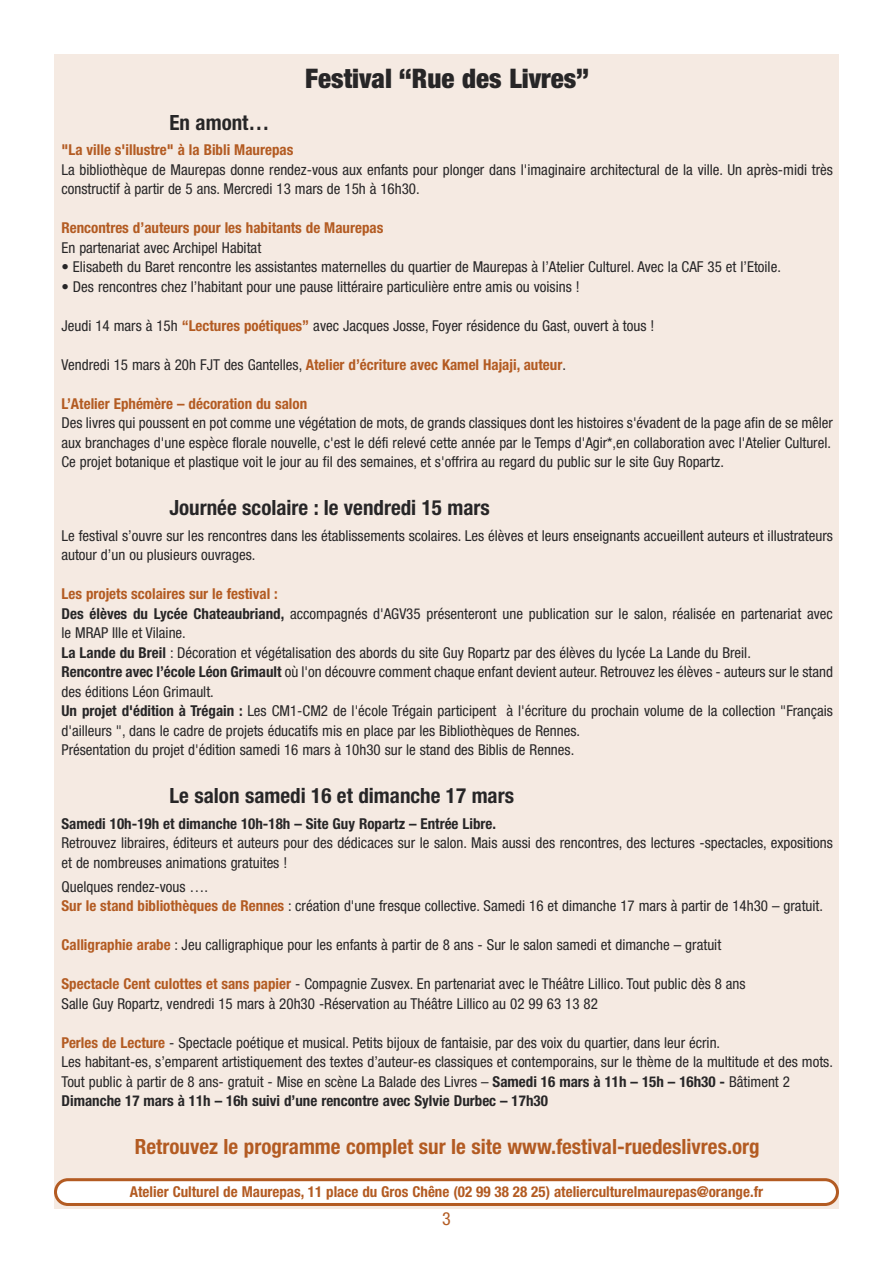
<style>
.page{position:relative;width:893px;height:1263px;background:#fff}
.page>*{position:absolute;margin:0;border:0;box-sizing:border-box;transform-origin:0 0}
.t1{font:900 condensed 27px "Helvetica Neue";color:#272627}
.t2{font:700 condensed 21px "Helvetica Neue";color:#272627}
.t3{font:700 condensed 21px "Helvetica Neue";color:#b35b22}
.t4{font:condensed 18px "Helvetica Neue";color:#b35b22}
.t5{font:condensed 15px/19.5px "Helvetica Neue";color:#272627}
.t6{font:700 condensed 15px "Helvetica Neue";color:#b35b22}
.t7{font:700 condensed 15px "Helvetica Neue";color:#272627}
.s1{font-weight:700;color:#b35b22}
.s2{font-weight:400;color:#272627}
.s3{font-weight:700}
</style>
<div class="page">
<div style="left:54px;top:54px;width:785px;height:1155px;background:#f5eae2"></div>
<svg style="left:54px;top:1178px;width:785px;height:28px;background:#eedbce"></svg>
<h1 class="t1" style="left:305px;top:61px;width:286px">Festival “Rue des Livres”</h1>
<h2 class="t2" style="left:169px;top:110px;width:101px">En amont…</h2>
<p class="t6" style="left:61px;top:141px;width:233px">"La ville s'illustre" à la Bibli Maurepas</p>
<p class="t5" style="left:61px;top:161px;width:773px">La bibliothèque de Maurepas donne rendez-vous aux enfants pour plonger dans l'imaginaire architectural de la ville. Un après-midi très constructif à partir de 5 ans. Mercredi 13 mars de 15h à 16h30.</p>
<p class="t6" style="left:61px;top:219px;width:323px">Rencontres d’auteurs pour les habitants de Maurepas</p>
<p class="t5" style="left:61px;top:239px;width:201px">En partenariat avec Archipel Habitat</p>
<p class="t5" style="left:61px;top:258px;width:721px">• Elisabeth du Baret rencontre les assistantes maternelles du quartier de Maurepas à l’Atelier Culturel. Avec la CAF 35 et l’Etoile.</p>
<p class="t5" style="left:61px;top:278px;width:520px">• Des rencontres chez l’habitant pour une pause littéraire particulière entre amis ou voisins !</p>
<p class="t5" style="left:61px;top:317px;width:594px">Jeudi 14 mars à 15h <span class="s1">“Lectures poétiques”</span> avec Jacques Josse, Foyer résidence du Gast, ouvert à tous !</p>
<p class="t6" style="left:61px;top:355px;width:506px"><span class="s2">Vendredi 15 mars à 20h FJT des Gantelles,</span> Atelier d’écriture avec Kamel Hajaji, auteur<span class="s2">.</span></p>
<p class="t6" style="left:61px;top:394px;width:247px">L’Atelier Ephémère – décoration du salon</p>
<p class="t5" style="left:61px;top:414px;width:773px">Des livres qui poussent en pot comme une végétation de mots, de grands classiques dont les histoires s'évadent de la page afin de se mêler aux branchages d'une espèce florale nouvelle, c'est le défi relevé cette année par le Temps d'Agir*,en collaboration avec l'Atelier Culturel.<br>Ce projet botanique et plastique voit le jour au fil des semaines, et s'offrira au regard du public sur le site Guy Ropartz.</p>
<h2 class="t2" style="left:169px;top:495px;width:322px">Journée scolaire : le vendredi 15 mars</h2>
<p class="t5" style="left:61px;top:527px;width:773px">Le festival s’ouvre sur les rencontres dans les établissements scolaires. Les élèves et leurs enseignants accueillent auteurs et illustrateurs autour d’un ou plusieurs ouvrages.</p>
<p class="t5" style="left:61px;top:585px;width:773px"><span class="s1">Les projets scolaires sur le festival :<br></span><span class="s3">Des élèves du Lycée Chateaubriand,</span> accompagnés d'AGV35 présenteront une publication sur le salon, réalisée en partenariat avec le MRAP Ille et Vilaine.<br><span class="s3">La Lande du Breil</span> : Décoration et végétalisation des abords du site Guy Ropartz par des élèves du lycée La Lande du Breil.<br><span class="s3">Rencontre avec l’école Léon Grimault</span> où l'on découvre comment chaque enfant devient auteur. Retrouvez les élèves - auteurs sur le stand des éditions Léon Grimault.<br><span class="s3">Un projet d'édition à Trégain :</span> Les CM1-CM2 de l'école Trégain participent à l'écriture du prochain volume de la collection "Français d'ailleurs ", dans le cadre de projets éducatifs mis en place par les Bibliothèques de Rennes.<br>Présentation du projet d'édition samedi 16 mars à 10h30 sur le stand des Biblis de Rennes.</p>
<h2 class="t2" style="left:169px;top:783px;width:346px">Le salon samedi 16 et dimanche 17 mars</h2>
<p class="t7" style="left:61px;top:814px;width:436px">Samedi 10h-19h et dimanche 10h-18h – Site Guy Ropartz – Entrée Libre.</p>
<p class="t5" style="left:61px;top:834px;width:773px">Retrouvez libraires, éditeurs et auteurs pour des dédicaces sur le salon. Mais aussi des rencontres, des lectures -spectacles, expositions et de nombreuses animations gratuites !</p>
<p class="t5" style="left:61px;top:878px;width:763px">Quelques rendez-vous ….<br><span class="s1">Sur le stand bibliothèques de Rennes</span> : création d'une fresque collective. Samedi 16 et dimanche 17 mars à partir de 14h30 – gratuit.</p>
<p class="t5" style="left:61px;top:936px;width:661px"><span class="s1">Calligraphie arabe</span> : Jeu calligraphique pour les enfants à partir de 8 ans - Sur le salon samedi et dimanche – gratuit</p>
<p class="t5" style="left:61px;top:975px;width:686px"><span class="s1">Spectacle Cent culottes et sans papier</span> - Compagnie Zusvex. En partenariat avec le Théâtre Lillico. Tout public dès 8 ans<br>Salle Guy Ropartz, vendredi 15 mars à 20h30 -Réservation au Théâtre Lillico au 02 99 63 13 82</p>
<p class="t5" style="left:61px;top:1034px;width:773px"><span class="s1">Perles de Lecture</span> - Spectacle poétique et musical. Petits bijoux de fantaisie, par des voix du quartier, dans leur écrin.<br>Les habitant-es, s’emparent artistiquement des textes d’auteur-es classiques et contemporains, sur le thème de la multitude et des mots.<br>Tout public à partir de 8 ans- gratuit - Mise en scène La Balade des Livres – <span class="s3">Samedi 16 mars à 11h – 15h – 16h30 -</span> Bâtiment 2<br><span class="s3">Dimanche 17 mars à 11h – 16h suivi d’une rencontre avec Sylvie Durbec – 17h30</span></p>
<h2 class="t3" style="left:135px;top:1134px;width:626px">Retrouvez le programme complet sur le site www.festival-ruedeslivres.org</h2>
<p class="t6" style="left:130px;top:1183px;width:635px">Atelier Culturel de Maurepas, 11 place du Gros Chêne (02 99 38 28 25) atelierculturelmaurepas@orange.fr</p>
<p class="t4" style="left:442px;top:1212px;width:10px">3</p>
</div>
